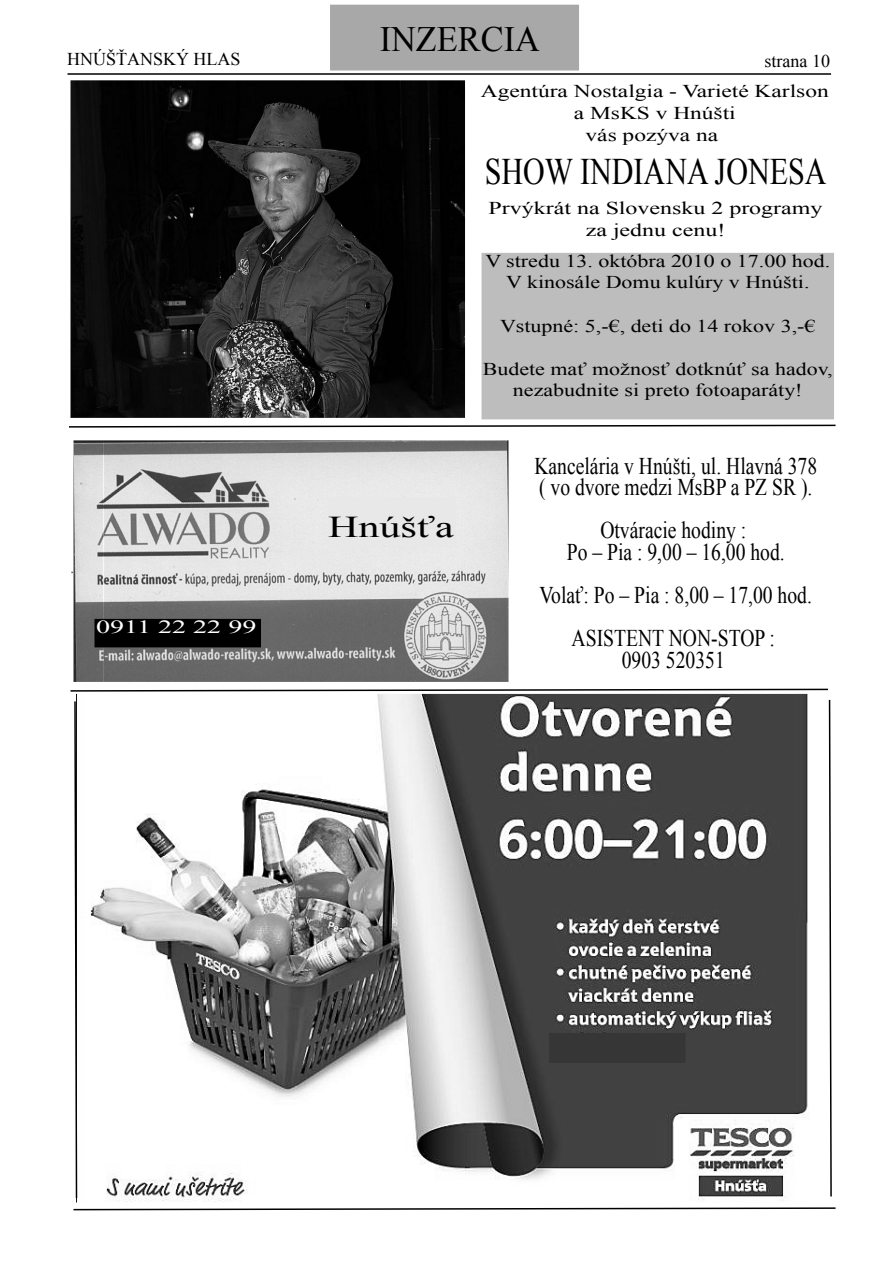
<style>
.page{position:relative;width:893px;height:1263px;background:#fff}
.page>*{position:absolute;margin:0;border:0;box-sizing:border-box;transform-origin:0 0}
.t1{font:37.5px "Times New Roman";color:#000;scale:.8 1}
.t2{font:35.55px "Times New Roman";letter-spacing:-.025em;color:#000;scale:.96 1}
.t3{font:30.3px "Times New Roman";color:#000;scale:1.39 1}
.t4{font:24px/21.6px "Times New Roman";color:#000;scale:.82 1}
.t5{font:24px/43.2px "Times New Roman";letter-spacing:-.025em;color:#000;text-align:center;scale:.82 1}
.t6{font:18.6px "Times New Roman";letter-spacing:.225em;color:#fff;scale:1.51 1}
.t7{font:18px/21.6px "Times New Roman";color:#000;text-align:center;scale:1.22 1}
.t8{font:18px/21.6px "Times New Roman";color:#000;text-align:center;scale:1.3 1}
.t9{font:18px/21.6px "Times New Roman";color:#000;text-align:center;scale:1.33 1}
.t10{font:18px "Times New Roman";color:#000}
.t11{font:18px "Times New Roman";letter-spacing:-.03em;color:#000}
</style>
<div class="page">
<hr style="left:68px;top:73px;width:763px;height:2px;background:#000">
<svg style="left:73px;top:1207px;width:763px;height:4px"></svg>
<div style="left:330px;top:5px;width:249px;height:65px;background:#a8a8a8"></div>
<img style="left:74px;top:440px;width:434px;height:242px">
<div style="left:94px;top:619px;width:167px;height:28px;background:#000"></div>
<svg style="left:70px;top:688px;width:759px;height:4px"></svg>
<img style="left:76px;top:694px;width:732px;height:508px">
<div style="left:549px;top:1033px;width:137px;height:30px;background:#363636"></div>
<svg style="left:74px;top:700px;width:4px;height:499px"></svg>
<svg style="left:828px;top:699px;width:4px;height:498px"></svg>
<svg style="left:69px;top:424px;width:767px;height:4px"></svg>
<div style="left:328px;top:497px;width:128px;height:50px;background:#e8e8e8"></div>
<img style="left:70px;top:80px;width:395px;height:338px">
<div style="left:482px;top:253px;width:352px;height:166px;background:#bdbdbd"></div>
<h2 class="t2" style="left:380px;top:19px;width:166px">INZ ERCIA</h2>
<p class="t10" style="left:67px;top:49px;width:176px">H NÚŠŤANSKÝ H LAS</p>
<p class="t11" style="left:765px;top:51px;width:67px">strana 10</p>
<p class="t6" style="left:96px;top:616px;width:104px">0911222299</p>
<h3 class="t3" style="left:328px;top:509px;width:94px">Hnúšť a</h3>
<p class="t8" style="left:481px;top:80px;width:269px">Agentúra Nostalgia - Varieté Karlson aMsKSvH núšti<br>vás pozýva na</p>
<h1 class="t1" style="left:485px;top:150px;width:427px">SH O W INDIANA JO NESA</h1>
<p class="t9" style="left:489px;top:197px;width:251px">Prvýk rátna Slovensk u 2 program y za jednu cenu!</p>
<p class="t7" style="left:485px;top:250px;width:285px">Vstredu 13. ok tóbra 2010 o 17.00 h od.<br>Vk inos ále Dom u k ulúry vH núšti.</p>
<p class="t7" style="left:500px;top:315px;width:269px">Vstupné: 5,-€, deti do 14 rok ov3,-€</p>
<p class="t7" style="left:483px;top:358px;width:290px">Budete m ať m ožnosť dotk núť sa h adov, nezabudnite si preto fotoaparáty!</p>
<h3 class="t4" style="left:534px;top:455px;width:346px">Kancelária vH núšti, ul. H lavná 378 ( vo dvore m edzi M sBPa PZ SR ).</h3>
<h3 class="t4" style="left:567px;top:519px;width:268px;text-align:center">O tváracie h odiny :<br>Po – Pia : 9 ,00 – 16,00 h od.</h3>
<h3 class="t5" style="left:540px;top:573px;width:334px">Volať : Po – Pia : 8,00 – 17,00 h od.<br>ASISTENTNO N-STO P:</h3>
<h3 class="t4" style="left:622px;top:649px;width:127px">09 03 520351</h3>
</div>
